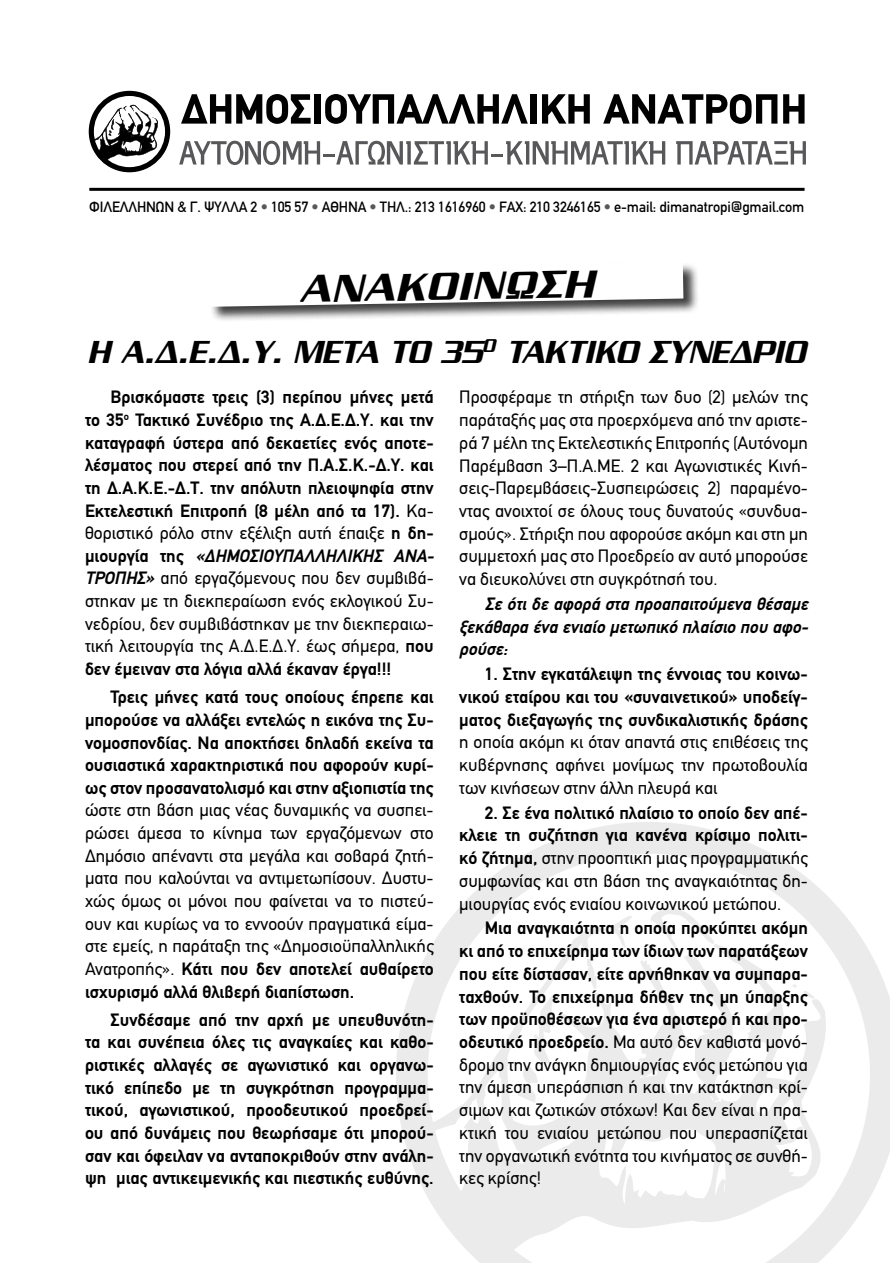
<style>
.page{position:relative;width:893px;height:1263px;background:#fff}
.page>*{position:absolute;margin:0;border:0;box-sizing:border-box;transform-origin:0 0}
.t1{font:italic 800 42px "PF Stargate";color:#000}
.t2{font:italic 800 34.5px "PF Stargate";letter-spacing:-.01em;color:#000;scale:.9 1}
.t3{font:18px/22.6px "PF Din Text";color:#000;text-align:justify}
.t4{font:700 18px/22.6px "PF Din Text";color:#000;text-align:justify}
.t5{font:italic 700 18px/22.6px "PF Din Text";color:#000;text-align:justify}
.t6{font:500 15px "PF Din Text";letter-spacing:-.01em;color:#000}
.s1{color:#58585a}
.s2{font-weight:400}
.s3{font-style:italic}
.s4{font-weight:700}
</style>
<div class="page">
<svg style="left:181px;top:94px;width:130px;height:30px"></svg>
<div style="left:315px;top:94px;width:6px;height:30px;background:#000"></div>
<svg style="left:325px;top:94px;width:203px;height:30px"></svg>
<div style="left:530px;top:94px;width:6px;height:30px;background:#000"></div>
<svg style="left:542px;top:94px;width:48px;height:30px"></svg>
<svg style="left:603px;top:94px;width:174px;height:30px"></svg>
<svg style="left:783px;top:94px;width:22px;height:30px"></svg>
<svg style="left:179px;top:141px;width:486px;height:24px"></svg>
<svg style="left:676px;top:141px;width:130px;height:24px"></svg>
<svg style="left:89px;top:91px;width:81px;height:81px"></svg>
<svg style="left:396px;top:822px;width:494px;height:427px"></svg>
<svg style="left:609px;top:915px;width:23px;height:10px"></svg>
<svg style="left:650px;top:908px;width:65px;height:17px"></svg>
<svg style="left:409px;top:927px;width:421px;height:336px"></svg>
<hr style="left:89px;top:188px;width:716px;height:3px;background:#000">
<div style="left:209px;top:261px;width:490px;height:61px;background:#000;opacity:.75"></div>
<svg style="left:210px;top:262px;width:473px;height:45px"></svg>
<p class="t6" style="left:89px;top:198px;width:717px">ΦΙΛΕΛΛΗΝΩΝ &amp; Γ. ΨΥΛΛΑ 2 <span class="s1">•</span> 105 57 <span class="s1">•</span> ΑΘΗΝΑ <span class="s1">•</span> ΤΗΛ.: 213 1616960 <span class="s1">•</span> FAX: 210 3246165 <span class="s1">•</span> e-mail: dimanatropi@gmail.com</p>
<h1 class="t1" style="left:299px;top:265px;width:296px;rotate:-1deg">ΑΝΑΚΟΙΝΩΣΗ</h1>
<h2 class="t2" style="left:87px;top:333px;width:800px">Η Α.Δ.Ε.Δ.Υ. ΜΕΤΑ ΤΟ 35<sup>Ο</sup> ΤΑΚΤΙΚΟ ΣΥΝΕΔΡΙΟ</h2>
<p class="t4" style="left:85px;top:386px;width:350px;text-indent:26px">Βρισκόμαστε τρεις (3) περίπου μήνες μετά το 35<sup>ο</sup> Τακτικό Συνέδριο της Α.Δ.Ε.Δ.Υ. και την καταγραφή ύστερα από δεκαετίες ενός αποτε&shy;λέσματος που στερεί από την Π.Α.Σ.Κ.-Δ.Υ. και τη Δ.Α.Κ.Ε.-Δ.Τ. την απόλυτη πλειοψηφία στην Εκτελεστική Επιτροπή (8 μέλη από τα 17). <span class="s2">Κα&shy;θοριστικό ρόλο στην εξέλιξη αυτή έπαιξε</span> η δη&shy;μιουργία της <span class="s3">«ΔΗΜΟΣΙΟΥΠΑΛΛΗΛΙΚΗΣ ΑΝΑ-ΤΡΟΠΗΣ»</span> <span class="s2">από εργαζόμενους που δεν συμβιβά&shy;στηκαν με τη διεκπεραίωση ενός εκλογικού Συ&shy;νεδρίου, δεν συμβιβάστηκαν με την διεκπεραιω&shy;τική λειτουργία της Α.Δ.Ε.Δ.Υ. έως σήμερα,</span> που δεν έμειναν στα λόγια αλλά έκαναν έργα!!!</p>
<p class="t4" style="left:85px;top:686px;width:350px;text-indent:26px">Τρεις μήνες κατά τους οποίους έπρεπε και μπορούσε να αλλάξει εντελώς η εικόνα της Συ&shy;νομοσπονδίας. Να αποκτήσει δηλαδή εκείνα τα ουσιαστικά χαρακτηριστικά που αφορούν κυρί&shy;ως στον προσανατολισμό και στην αξιοπιστία της</p>
<p class="t3" style="left:85px;top:799px;width:350px">ώστε στη βάση μιας νέας δυναμικής να συσπει&shy;ρώσει άμεσα το κίνημα των εργαζόμενων στο Δημόσιο απέναντι στα μεγάλα και σοβαρά ζητή&shy;ματα που καλούνται να αντιμετωπίσουν. Δυστυ&shy;χώς όμως οι μόνοι που φαίνεται να το πιστεύ&shy;ουν και κυρίως να το εννοούν πραγματικά είμα&shy;στε εμείς, η παράταξη της «Δημοσιοϋπαλληλικής Ανατροπής». <span class="s4">Κάτι που δεν αποτελεί αυθαίρετο ισχυρισμό αλλά θλιβερή διαπίστωση.</span></p>
<p class="t4" style="left:85px;top:1008px;width:350px;text-indent:26px">Συνδέσαμε από την αρχή με υπευθυνότη&shy;τα και συνέπεια όλες τις αναγκαίες και καθο&shy;ριστικές αλλαγές σε αγωνιστικό και οργανω&shy;τικό επίπεδο με τη συγκρότηση προγραμμα&shy;τικού, αγωνιστικού, προοδευτικού προεδρεί&shy;ου από δυνάμεις που θεωρήσαμε ότι μπορού&shy;σαν και όφειλαν να ανταποκριθούν στην ανάλη&shy;ψη μιας αντικειμενικής και πιεστικής ευθύνης.</p>
<p class="t3" style="left:459px;top:386px;width:350px">Προσφέραμε τη στήριξη των δυο (2) μελών της παράταξής μας στα προερχόμενα από την αριστε&shy;ρά 7 μέλη της Εκτελεστικής Επιτροπής (Αυτόνομη Παρέμβαση 3–Π.Α.ΜΕ. 2 και Αγωνιστικές Κινή&shy;σεις-Παρεμβάσεις-Συσπειρώσεις 2) παραμένο&shy;ντας ανοιχτοί σε όλους τους δυνατούς «συνδυα&shy;σμούς». Στήριξη που αφορούσε ακόμη και στη μη συμμετοχή μας στο Προεδρείο αν αυτό μπορούσε να διευκολύνει στη συγκρότησή του.</p>
<p class="t5" style="left:459px;top:592px;width:350px;text-indent:26px">Σε ότι δε αφορά στα προαπαιτούμενα θέσαμε ξεκάθαρα ένα ενιαίο μετωπικό πλαίσιο που αφο&shy;ρούσε:</p>
<p class="t4" style="left:459px;top:663px;width:350px;text-indent:26px">1. Στην εγκατάλειψη της έννοιας του κοινω&shy;νικού εταίρου και του «συναινετικού» υποδείγ&shy;ματος διεξαγωγής της συνδικαλιστικής δράσης</p>
<p class="t3" style="left:459px;top:731px;width:350px">η οποία ακόμη κι όταν απαντά στις επιθέσεις της κυβέρνησης αφήνει μονίμως την πρωτοβουλία των κινήσεων στην άλλη πλευρά και</p>
<p class="t3" style="left:459px;top:801px;width:350px;text-indent:26px"><span class="s4">2. Σε ένα πολιτικό πλαίσιο το οποίο δεν απέ&shy;κλειε τη συζήτηση για κανένα κρίσιμο πολιτι&shy;κό ζήτημα,</span> στην προοπτική μιας προγραμματικής συμφωνίας και στη βάση της αναγκαιότητας δη&shy;μιουργίας ενός ενιαίου κοινωνικού μετώπου.</p>
<p class="t3" style="left:459px;top:917px;width:350px;text-indent:26px"><span class="s4">Μια αναγκαιότητα η οποία προκύπτει ακόμη κι από το επιχείρημα των ίδιων των παρατάξεων που είτε δίστασαν, είτε αρνήθηκαν να συμπαρα&shy;ταχθούν. Το επιχείρημα δήθεν της μη ύπαρξης των προϋποθέσεων για ένα αριστερό ή και προ&shy;οδευτικό προεδρείο.</span> Μα αυτό δεν καθιστά μονό&shy;δρομο την ανάγκη δημιουργίας ενός μετώπου για την άμεση υπεράσπιση ή και την κατάκτηση κρί&shy;σιμων και ζωτικών στόχων! Και δεν είναι η πρα&shy;κτική του ενιαίου μετώπου που υπερασπίζεται την οργανωτική ενότητα του κινήματος σε συνθή&shy;κες κρίσης!</p>
</div>
